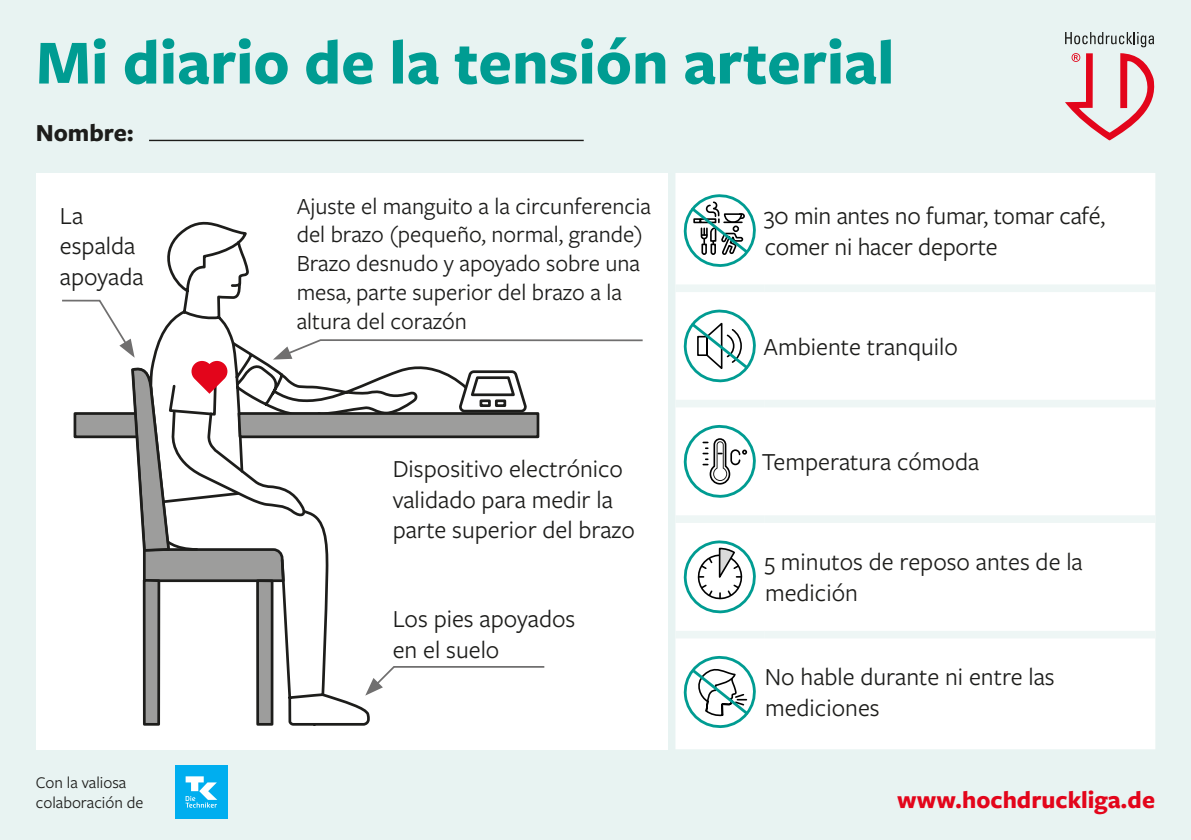
<style>
.page{position:relative;width:1191px;height:840px;background:#fff}
.page>*{position:absolute;margin:0;border:0;box-sizing:border-box;transform-origin:0 0}
.t1{font:700 65px "Freight Sans Pro";color:#009c92}
.t2{font:25.4px/30.4px "Freight Sans Pro";color:#1d1d1b}
.t3{font:700 25.4px "Freight Sans Pro";color:#1d1d1b}
.t4{font:700 25.2px "Freight Sans Pro";color:#e3051b}
.t5{font:24px/28.8px "Freight Sans Pro";color:#1d1d1b}
.t6{font:17px/20.2px "Freight Sans Pro";color:#1d1d1b}
</style>
<div class="page">
<div style="left:0;top:0;width:1191px;height:839px;background:#e8f3f2"></div>
<div style="left:36px;top:173px;width:631px;height:575px;background:#fff"></div>
<div style="left:145px;top:580px;width:13px;height:143px;background:#9d9d9c"></div>
<div style="left:143px;top:578px;width:17px;height:147px;border:3px solid #1d1d1b"></div>
<svg style="left:148px;top:221px;width:222px;height:505px"></svg>
<svg style="left:62px;top:299px;width:581px;height:398px"></svg>
<svg style="left:1065px;top:32px;width:89px;height:15px"></svg>
<svg style="left:1065px;top:53px;width:89px;height:87px"></svg>
<div style="left:675px;top:173px;width:480px;height:575px;background:#fff"></div>
<div style="left:675px;top:284px;width:89px;height:8px;background:#eef6f5"></div>
<div style="left:764px;top:284px;width:391px;height:8px;background:#eef6f5"></div>
<div style="left:675px;top:399px;width:89px;height:8px;background:#eef6f5"></div>
<div style="left:764px;top:399px;width:391px;height:8px;background:#eef6f5"></div>
<div style="left:675px;top:515px;width:89px;height:7px;background:#eef6f5"></div>
<div style="left:764px;top:515px;width:391px;height:7px;background:#eef6f5"></div>
<div style="left:675px;top:630px;width:89px;height:8px;background:#eef6f5"></div>
<div style="left:764px;top:630px;width:391px;height:8px;background:#eef6f5"></div>
<svg style="left:680px;top:190px;width:77px;height:80px;background:#c3d8d6"></svg>
<svg style="left:680px;top:306px;width:77px;height:80px;background:#d0e5e3"></svg>
<svg style="left:680px;top:421px;width:77px;height:328px;background:#deebea"></svg>
<hr style="left:149px;top:140px;width:435px;height:1px;background:#1d1d1b">
<div style="left:175px;top:765px;width:52px;height:52px;background:#00aeef"></div>
<svg style="left:185px;top:776px;width:32px;height:31px"></svg>
<h1 class="t1" style="left:36px;top:18px;width:860px">Mi diario de la tensión arterial</h1>
<p class="t3" style="left:36px;top:115px;width:100px">Nombre:</p>
<p class="t2" style="left:60px;top:199px;width:85px">La espalda apoyada</p>
<p class="t5" style="left:297px;top:190px;width:356px">Ajuste el manguito a la circunferencia del brazo (pequeño, normal, grande)<br>Brazo desnudo y apoyado sobre una mesa, parte superior del brazo a la altura del corazón</p>
<p class="t2" style="left:393px;top:452px;width:244px">Dispositivo electrónico validado para medir la parte superior del brazo</p>
<p class="t6" style="left:36px;top:770px;width:109px">Con la valiosa colaboración de</p>
<p class="t2" style="left:393px;top:602px;width:184px">Los pies apoyados en el suelo</p>
<p class="t2" style="left:764px;top:199px;width:343px">30 min antes no fumar, tomar café, comer ni hacer deporte</p>
<p class="t2" style="left:763px;top:330px;width:196px">Ambiente tranquilo</p>
<p class="t2" style="left:762px;top:445px;width:219px">Temperatura cómoda</p>
<p class="t2" style="left:764px;top:545px;width:320px">5 minutos de reposo antes de la medición</p>
<p class="t2" style="left:765px;top:660px;width:291px">No hable durante ni entre las mediciones</p>
<p class="t4" style="left:897px;top:782px;width:259px">www.hochdruckliga.de</p>
</div>
